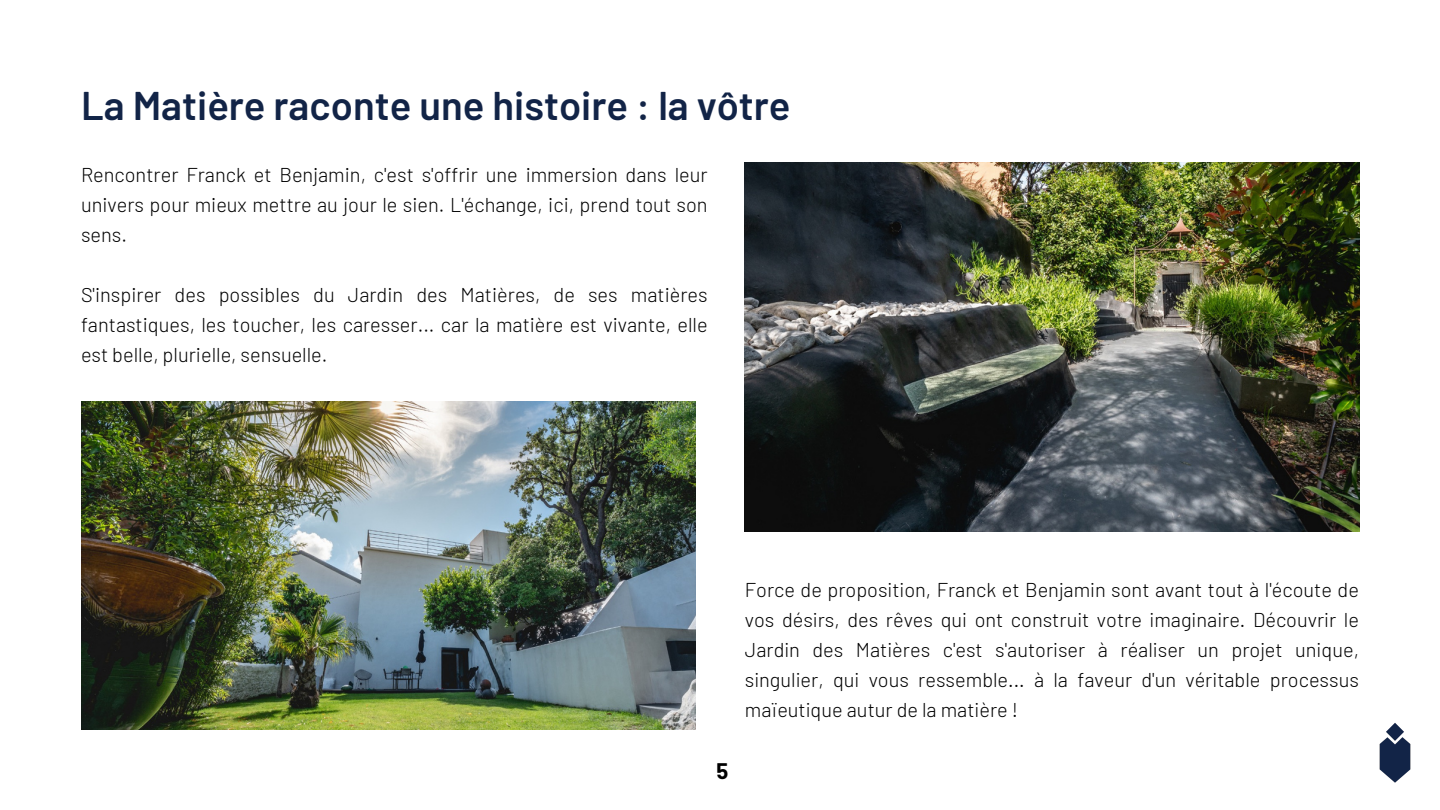
<style>
.page{position:relative;width:1440px;height:810px;background:#fff}
.page>*{position:absolute;margin:0;border:0;box-sizing:border-box;transform-origin:0 0}
.t1{font:600 40px "Barlow";color:#122447}
.t2{font:700 22px "Barlow";color:#000}
.t3{font:300 20px/30px "Barlow";color:#000;text-align:justify}
</style>
<div class="page">
<img style="left:81px;top:401px;width:614px;height:328px">
<img style="left:745px;top:163px;width:614px;height:368px">
<img style="left:1379px;top:723px;width:32px;height:60px">
<p class="t1" style="left:81px;top:80px;width:711px">La Matière raconte une histoire : la vôtre</p>
<p class="t3" style="left:81px;top:159px;width:628px">Rencontrer Franck et Benjamin, c'est s'offrir une immersion dans leur univers pour mieux mettre au jour le sien. L'échange, ici, prend tout son sens.</p>
<p class="t3" style="left:81px;top:279px;width:628px">S'inspirer des possibles du Jardin des Matières, de ses matières fantastiques, les toucher, les caresser... car la matière est vivante, elle est belle, plurielle, sensuelle.</p>
<p class="t2" style="left:717px;top:757px;width:13px">5</p>
<p class="t3" style="left:745px;top:574px;width:616px">Force de proposition, Franck et Benjamin sont avant tout à l'écoute de vos désirs, des rêves qui ont construit votre imaginaire. Découvrir le Jardin des Matières c'est s'autoriser à réaliser un projet unique, singulier, qui vous ressemble... à la faveur d'un véritable processus maïeutique autur de la matière !</p>
</div>
